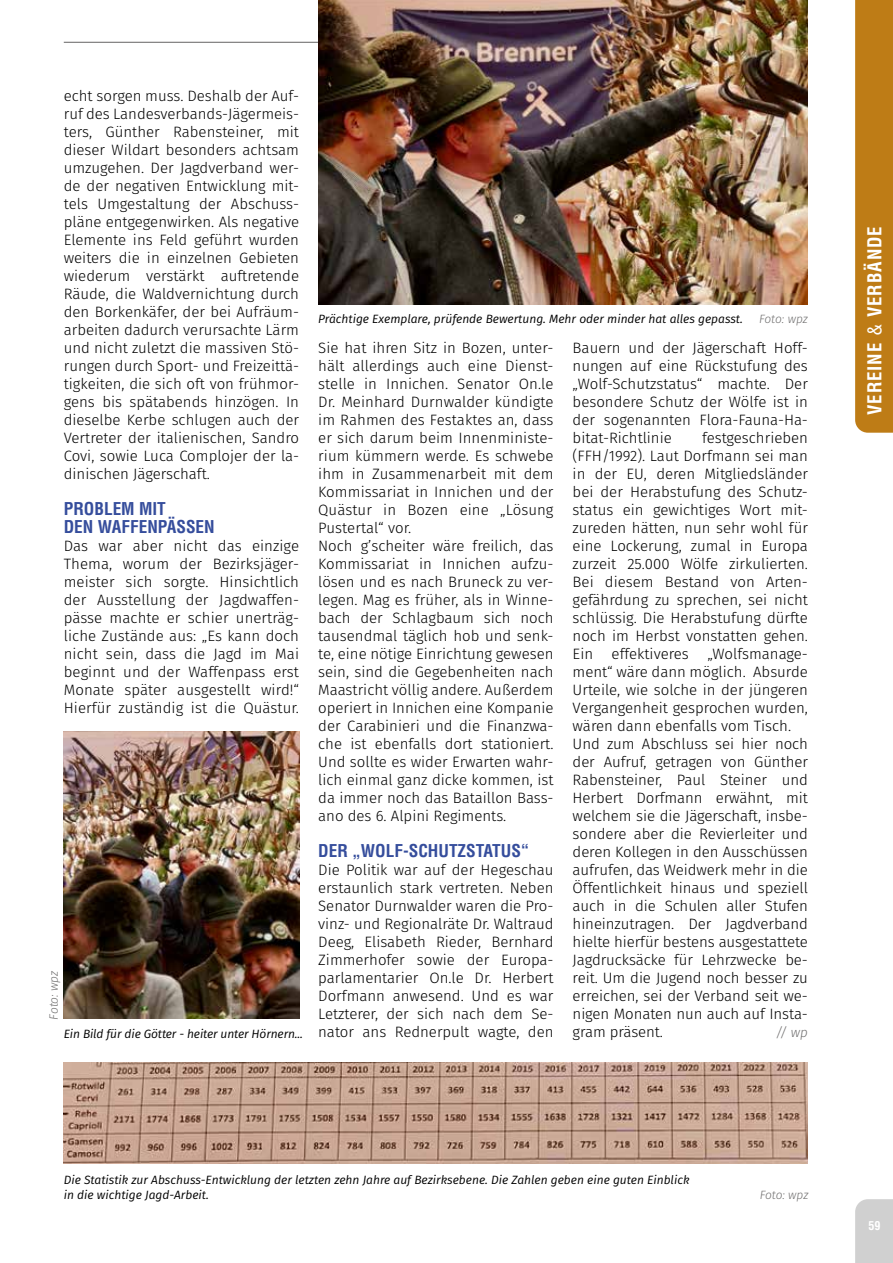
<style>
.page{position:relative;width:893px;height:1263px;background:#fff}
.page>*{position:absolute;margin:0;border:0;box-sizing:border-box;transform-origin:0 0}
.t1{font:700 condensed 18.75px "Helvetica LT Std";letter-spacing:.05em;color:#fff}
.t2{font:700 condensed 17.25px/18px "Helvetica LT Std";color:#354d9c}
.t3{font:300 15px/18px "Fira Sans";color:#000;text-align:justify}
.t4{font:italic 300 13.5px "Fira Sans";color:#706f6f}
.t5{font:italic 12px/15px "Fira Sans";color:#000}
.t6{font:italic 300 12px "Fira Sans";letter-spacing:-.005em;color:#706f6f}
.t7{font:700 condensed 12px "Helvetica LT Std";color:#fff}
.s1{font-weight:400}
</style>
<div class="page">
<div style="left:855px;top:0;width:38px;height:433px;background:#be7c16"></div>
<div style="left:855px;top:1199px;width:38px;height:64px;background:#d0d0d0"></div>
<hr style="left:64px;top:42px;width:509px;height:1px;background:#646363">
<img style="left:64px;top:1063px;width:744px;height:101px">
<img style="left:318px;top:0;width:490px;height:304px">
<img style="left:64px;top:731px;width:235px;height:287px">
<p class="t3" style="left:64px;top:87px;width:237px">echt sorgen muss. Deshalb der Auf&shy;ruf des Landesverbands-Jägermeis&shy;ters, Günther Rabensteiner, mit dieser Wildart besonders achtsam umzugehen. Der Jagdverband wer&shy;de der negativen Entwicklung mit&shy;tels Umgestaltung der Abschuss&shy;pläne entgegenwirken. Als negative Elemente ins Feld geführt wurden weiters die in einzelnen Gebieten wiederum verstärkt auftretende Räude, die Waldvernichtung durch den Borkenkäfer, der bei Aufräum&shy;arbeiten dadurch verursachte Lärm und nicht zuletzt die massiven Stö&shy;rungen durch Sport- und Freizeittä&shy;tigkeiten, die sich oft von frühmor&shy;gens bis spätabends hinzögen. In dieselbe Kerbe schlugen auch der Vertreter der italienischen, Sandro Covi, sowie Luca Complojer der la&shy;dinischen Jägerschaft.</p>
<p class="t2" style="left:64px;top:500px;width:152px">PROBLEM MIT<br>DEN WAFFENPÄSSEN</p>
<p class="t3" style="left:64px;top:537px;width:237px">Das war aber nicht das einzige Thema, worum der Bezirksjäger&shy;meister sich sorgte. Hinsichtlich der Ausstellung der Jagdwaffen&shy;pässe machte er schier unerträg&shy;liche Zustände aus: „Es kann doch nicht sein, dass die Jagd im Mai beginnt und der Waffenpass erst Monate später ausgestellt wird!“ Hierfür zuständig ist die Quästur.</p>
<p class="t6" style="left:45px;top:1019px;width:50px;rotate:-90deg">Foto: wpz</p>
<p class="t5" style="left:64px;top:1026px;width:241px">Ein Bild für die Götter - heiter unter Hörnern...</p>
<p class="t5" style="left:318px;top:311px;width:426px">Prächtige Exemplare, prüfende Bewertung. Mehr oder minder hat alles gepasst.</p>
<p class="t6" style="left:759px;top:310px;width:50px">Foto: wpz</p>
<p class="t3" style="left:318px;top:339px;width:237px;text-align:left">Sie hat ihren Sitz in Bozen, unter&shy;hält allerdings auch eine Dienst&shy;stelle in Innichen. Senator On.le<br>Dr. Meinhard Durnwalder kündigte im Rahmen des Festaktes an, dass er sich darum beim Innenministe&shy;rium kümmern werde. Es schwebe ihm in Zusammenarbeit mit dem<br>Kommissariat in Innichen und der<br>Quästur in Bozen eine „Lösung<br>Pustertal“ vor.<br>Noch g’scheiter wäre freilich, das<br>Kommissariat in Innichen aufzu&shy;lösen und es nach Bruneck zu ver&shy;legen. Mag es früher, als in Winne&shy;bach der Schlagbaum sich noch tausendmal täglich hob und senk&shy;te, eine nötige Einrichtung gewesen sein, sind die Gegebenheiten nach<br>Maastricht völlig andere. Außerdem operiert in Innichen eine Kompanie der Carabinieri und die Finanzwa&shy;che ist ebenfalls dort stationiert.<br>Und sollte es wider Erwarten wahr&shy;lich einmal ganz dicke kommen, ist da immer noch das Bataillon Bass&shy;ano des 6. Alpini Regiments.</p>
<p class="t2" style="left:318px;top:842px;width:213px">DER „WOLF-SCHUTZSTATUS“</p>
<p class="t3" style="left:318px;top:861px;width:237px">Die Politik war auf der Hegeschau erstaunlich stark vertreten. Neben Senator Durnwalder waren die Pro&shy;vinz- und Regionalräte Dr. Waltraud Deeg, Elisabeth Rieder, Bernhard Zimmerhofer sowie der Europa&shy;parlamentarier On.le Dr. Herbert Dorfmann anwesend. Und es war Letzterer, der sich nach dem Se&shy;nator ans Rednerpult wagte, den</p>
<p class="t3" style="left:573px;top:339px;width:237px">Bauern und der Jägerschaft Hoff&shy;nungen auf eine Rückstufung des „Wolf-Schutzstatus“ machte. Der besondere Schutz der Wölfe ist in der sogenannten Flora-Fauna-Ha&shy;bitat-Richtlinie</p>
<p class="t3" style="left:573px;top:429px;width:237px;text-align:left;text-indent:129px">festgeschrieben (FFH/1992). Laut Dorfmann sei man in der EU, deren Mitgliedsländer bei der Herabstufung des Schutz&shy;status ein gewichtiges Wort mit&shy;zureden hätten, nun sehr wohl für eine Lockerung, zumal in Europa zurzeit 25.000 Wölfe zirkulierten.<br>Bei diesem Bestand von Arten&shy;gefährdung zu sprechen, sei nicht schlüssig. Die Herabstufung dürfte noch im Herbst vonstatten gehen.<br>Ein effektiveres „Wolfsmanage&shy;ment“ wäre dann möglich. Absurde<br>Urteile, wie solche in der jüngeren<br>Vergangenheit gesprochen wurden, wären dann ebenfalls vom Tisch.<br>Und zum Abschluss sei hier noch der Aufruf, getragen von Günther<br>Rabensteiner, Paul Steiner und<br>Herbert Dorfmann erwähnt, mit welchem sie die Jägerschaft, insbe&shy;sondere aber die Revierleiter und deren Kollegen in den Ausschüssen aufrufen, das Weidwerk mehr in die<br>Öffentlichkeit hinaus und speziell auch in die Schulen aller Stufen hineinzutragen. Der Jagdverband hielte hierfür bestens ausgestattete<br>Jagdrucksäcke für Lehrzwecke be&shy;reit. Um die Jugend noch besser zu erreichen, sei der Verband seit we&shy;nigen Monaten nun auch auf Insta&shy;gram präsent.</p>
<p class="t4" style="left:776px;top:1023px;width:34px">// wp</p>
<p class="t5" style="left:64px;top:1172px;width:627px">Die Statistik zur Abschuss-Entwicklung der letzten zehn Jahre auf Bezirksebene. Die Zahlen geben eine guten Einblick in die wichtige Jagd-Arbeit.</p>
<p class="t6" style="left:760px;top:1186px;width:50px">Foto: wpz</p>
<p class="t1" style="left:863px;top:415px;width:190px;rotate:-90deg">VEREINE <span class="s1">&amp;</span> VERBÄNDE</p>
<p class="t7" style="left:869px;top:1218px;width:13px">59</p>
</div>
